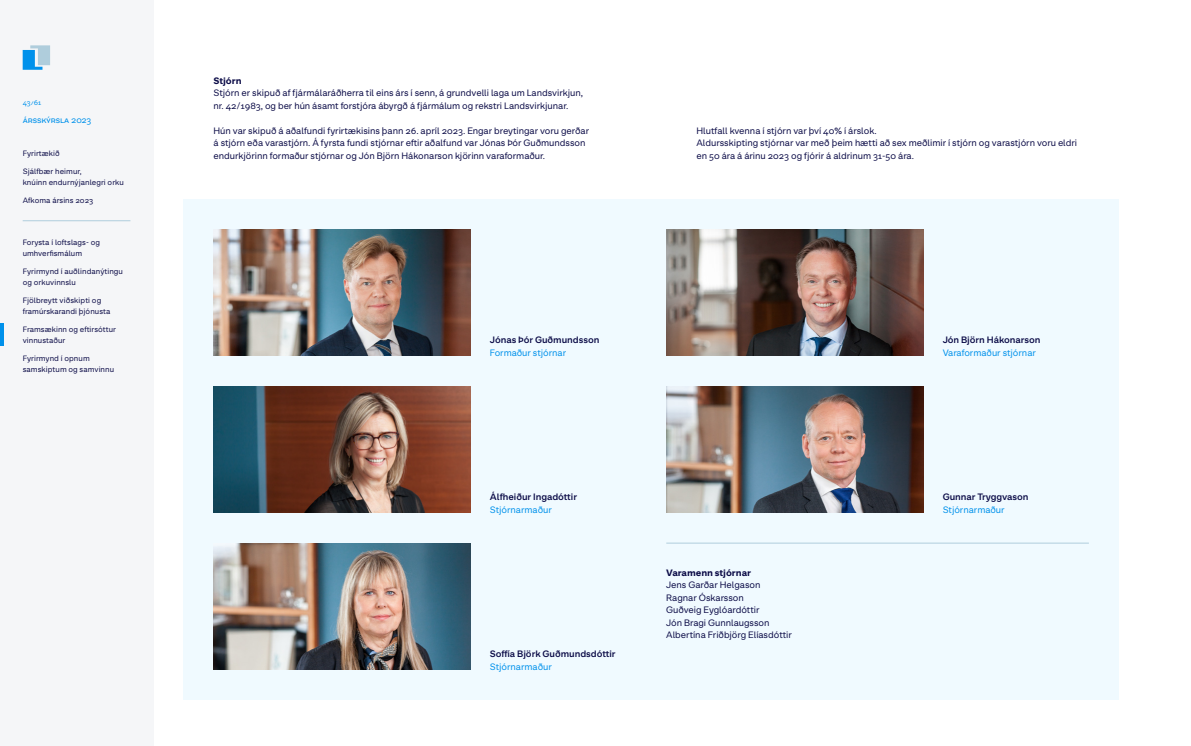
<style>
.page{position:relative;width:1191px;height:746px;background:#fff}
.page>*{position:absolute;margin:0;border:0;box-sizing:border-box;transform-origin:0 0}
.t1{font:9px/12.5px "LV Sans";color:#0a0a46}
.t2{font:600 9px "LV Sans";color:#0a0a46}
.t3{font:9px "LV Sans";color:#0091eb}
.t4{font:700 9px "LV Sans";color:#0a0a46}
.t5{font:8.8px "LV Sans";color:#0091eb}
.t6{font:7.5px/11px "LV Sans";letter-spacing:.01em;color:#0a0a46}
.t7{font:7px "LV Sans";color:#0091eb}
</style>
<div class="page">
<div style="left:0;top:0;width:153px;height:746px;background:#f5f6f8"></div>
<svg style="left:23px;top:45px;width:27px;height:25px"></svg>
<hr style="left:23px;top:220px;width:107px;height:1px;background:#afcddc">
<div style="left:183px;top:199px;width:936px;height:500px;background:#f0faff"></div>
<img style="left:213px;top:229px;width:258px;height:127px">
<hr style="left:666px;top:543px;width:423px;height:1px;background:#afcddc">
<img style="left:666px;top:386px;width:257px;height:126px">
<hr style="left:0;top:323px;width:3px;height:23px;background:#0091eb">
<img style="left:666px;top:229px;width:257px;height:127px">
<img style="left:213px;top:386px;width:258px;height:126px">
<img style="left:213px;top:543px;width:258px;height:126px">
<p class="t7" style="left:23px;top:98px;width:20px">43/61</p>
<p class="t5" style="left:23px;top:114px;width:70px">Ársskýrsla 2023</p>
<p class="t6" style="left:23px;top:147px;width:38px">Fyrirtækið</p>
<p class="t6" style="left:23px;top:165px;width:103px">Sjálfbær heimur,<br>knúinn endurnýjanlegri orku</p>
<p class="t6" style="left:23px;top:195px;width:72px">Afkoma ársins 2023</p>
<p class="t6" style="left:23px;top:236px;width:79px">Forysta í loftslags- og umhverfismálum</p>
<p class="t6" style="left:23px;top:265px;width:102px">Fyrirmynd í auðlindanýtingu og orkuvinnslu</p>
<p class="t6" style="left:23px;top:294px;width:89px">Fjölbreytt viðskipti og framúrskarandi þjónusta</p>
<p class="t6" style="left:23px;top:323px;width:95px">Framsækinn og eftirsóttur vinnustaður</p>
<p class="t6" style="left:23px;top:353px;width:93px">Fyrirmynd í opnum samskiptum og samvinnu</p>
<p class="t4" style="left:213px;top:75px;width:30px">Stjórn</p>
<p class="t1" style="left:213px;top:87px;width:371px">Stjórn er skipuð af fjármálaráðherra til eins árs í senn, á grundvelli laga um Landsvirkjun, nr. 42/1983, og ber hún ásamt forstjóra ábyrgð á fjármálum og rekstri Landsvirkjunar.</p>
<p class="t1" style="left:213px;top:124px;width:377px">Hún var skipuð á aðalfundi fyrirtækisins þann 26. apríl 2023. Engar breytingar voru gerðar á stjórn eða varastjórn. Á fyrsta fundi stjórnar eftir aðalfund var Jónas Þór Guðmundsson endurkjörinn formaður stjórnar og Jón Björn Hákonarson kjörinn varaformaður.</p>
<p class="t1" style="left:696px;top:124px;width:382px">Hlutfall kvenna í stjórn var því 40% í árslok.<br>Aldursskipting stjórnar var með þeim hætti að sex meðlimir í stjórn og varastjórn voru eldri en 50 ára á árinu 2023 og fjórir á aldrinum 31-50 ára.</p>
<p class="t2" style="left:490px;top:334px;width:111px">Jónas Þór Guðmundsson</p>
<p class="t3" style="left:490px;top:347px;width:78px">Formaður stjórnar</p>
<p class="t2" style="left:490px;top:491px;width:89px">Álfheiður Ingadóttir</p>
<p class="t3" style="left:490px;top:503px;width:63px">Stjórnarmaður</p>
<p class="t2" style="left:490px;top:648px;width:127px">Soffía Björk Guðmundsdóttir</p>
<p class="t3" style="left:490px;top:661px;width:63px">Stjórnarmaður</p>
<p class="t4" style="left:666px;top:567px;width:86px">Varamenn stjórnar</p>
<p class="t1" style="left:666px;top:578px;width:127px">Jens Garðar Helgason<br>Ragnar Óskarsson<br>Guðveig Eyglóardóttir<br>Jón Bragi Gunnlaugsson<br>Albertína Friðbjörg Elíasdóttir</p>
<p class="t2" style="left:942px;top:334px;width:99px">Jón Björn Hákonarson</p>
<p class="t3" style="left:942px;top:347px;width:95px">Varaformaður stjórnar</p>
<p class="t2" style="left:942px;top:491px;width:87px">Gunnar Tryggvason</p>
<p class="t3" style="left:942px;top:503px;width:63px">Stjórnarmaður</p>
</div>
